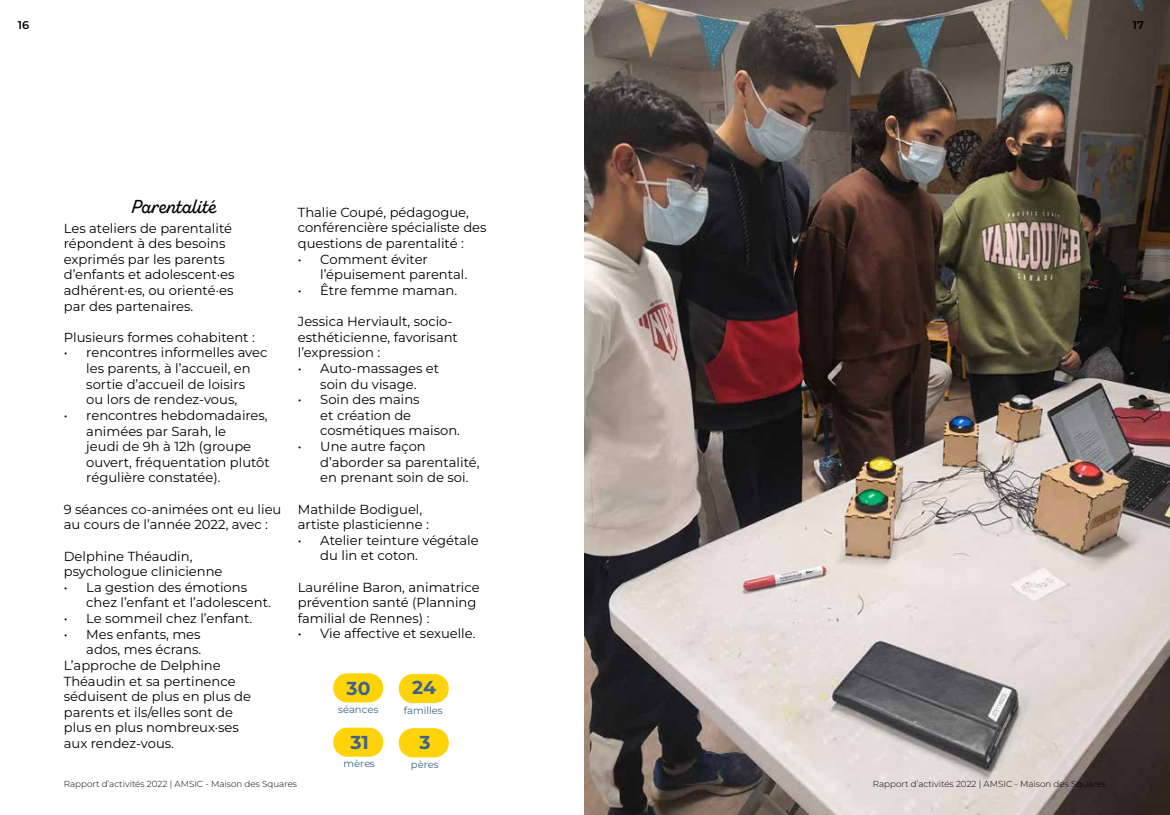
<style>
.page{position:relative;width:1170px;height:815px;background:#fff}
.page>*{position:absolute;margin:0;border:0;box-sizing:border-box;transform-origin:0 0}
.t1{font:18.75px "Zing Script Rust SB Demo Base";color:#000}
.t2{font:700 18.75px "Montserrat";color:#3c628d}
.t3{font:13.12px/15.6px "Montserrat";color:#000}
.t4{font:600 11.25px "Montserrat";color:#000}
.t5{font:10px "Montserrat";color:#3c628d}
.t6{font:300 8.75px "Montserrat";color:#000}
</style>
<div class="page">
<img style="left:585px;top:0;width:584px;height:815px">
<div style="left:333px;top:673px;width:50px;height:29px;background:#ffd309;border-radius:14px"></div>
<div style="left:399px;top:674px;width:49px;height:29px;background:#ffd309;border-radius:14px"></div>
<div style="left:333px;top:728px;width:50px;height:29px;background:#ffd309;border-radius:14px"></div>
<div style="left:399px;top:728px;width:49px;height:29px;background:#ffd309;border-radius:14px"></div>
<p class="t4" style="left:18px;top:17px;width:13px">16</p>
<p class="t4" style="left:1132px;top:17px;width:13px">17</p>
<h1 class="t1" style="left:131px;top:195px;width:87px">Parentalité</h1>
<p class="t3" style="left:64px;top:220px;width:172px">Les ateliers de parentalité répondent à des besoins exprimés par les parents d’enfants et adolescent·es adhérent·es, ou orienté·es par des partenaires.</p>
<p class="t3" style="left:64px;top:329px;width:192px">Plusieurs formes cohabitent :</p>
<p class="t3" style="left:64px;top:345px;width:205px;text-align:center">• rencontres informelles avec les parents, à l’accueil, en sortie d’accueil de loisirs<br>ou lors de rendez-vous,</p>
<p class="t3" style="left:86px;top:407px;width:185px;text-indent:-22px">• rencontres hebdomadaires, animées par Sarah, le<br>jeudi de 9h à 12h (groupe ouvert, fréquentation plutôt régulière constatée).</p>
<p class="t3" style="left:64px;top:501px;width:219px">9 séances co-animées ont eu lieu au cours de l’année 2022, avec :</p>
<p class="t3" style="left:64px;top:548px;width:160px">Delphine Théaudin, psychologue clinicienne</p>
<p class="t3" style="left:86px;top:579px;width:186px;text-indent:-22px">• La gestion des émotions chez l’enfant et l’adolescent.</p>
<p class="t3" style="left:64px;top:610px;width:190px">• Le sommeil chez l’enfant.</p>
<p class="t3" style="left:64px;top:626px;width:138px">• Mes enfants, mes</p>
<p class="t3" style="left:86px;top:641px;width:116px">ados, mes écrans.</p>
<p class="t3" style="left:64px;top:657px;width:158px">L’approche de Delphine</p>
<p class="t3" style="left:64px;top:673px;width:173px">Théaudin et sa pertinence</p>
<p class="t3" style="left:64px;top:688px;width:189px">séduisent de plus en plus de</p>
<p class="t3" style="left:64px;top:704px;width:171px">parents et ils/elles sont de</p>
<p class="t3" style="left:64px;top:720px;width:176px">plus en plus nombreux·ses</p>
<p class="t3" style="left:64px;top:735px;width:112px">aux rendez-vous.</p>
<p class="t3" style="left:298px;top:204px;width:190px">Thalie Coupé, pédagogue, conférencière spécialiste des questions de parentalité :</p>
<p class="t3" style="left:320px;top:251px;width:148px;text-indent:-22px">• Comment éviter l’épuisement parental.</p>
<p class="t3" style="left:298px;top:282px;width:161px">• Être femme maman.</p>
<p class="t3" style="left:298px;top:313px;width:162px">Jessica Herviault, socio&shy;esthéticienne, favorisant l’expression :</p>
<p class="t3" style="left:298px;top:360px;width:143px;text-align:center">• Auto-massages et soin du visage.</p>
<p class="t3" style="left:320px;top:391px;width:141px;text-indent:-22px">• Soin des mains<br>et création de cosmétiques maison.</p>
<p class="t3" style="left:320px;top:438px;width:161px;text-indent:-22px">• Une autre façon d’aborder sa parentalité, en prenant soin de soi.</p>
<p class="t3" style="left:298px;top:501px;width:132px">Mathilde Bodiguel, artiste plasticienne :</p>
<p class="t3" style="left:320px;top:532px;width:160px;text-indent:-22px">• Atelier teinture végétale du lin et coton.</p>
<p class="t3" style="left:298px;top:579px;width:183px">Lauréline Baron, animatrice prévention santé (Planning familial de Rennes) :</p>
<p class="t3" style="left:298px;top:626px;width:179px">• Vie affective et sexuelle.</p>
<h1 class="t2" style="left:346px;top:676px;width:25px">30</h1>
<p class="t5" style="left:338px;top:703px;width:42px">séances</p>
<h1 class="t2" style="left:350px;top:730px;width:20px">31</h1>
<p class="t5" style="left:343px;top:757px;width:32px">mères</p>
<h1 class="t2" style="left:412px;top:675px;width:25px">24</h1>
<p class="t5" style="left:404px;top:703px;width:40px">familles</p>
<h1 class="t2" style="left:419px;top:729px;width:13px">3</h1>
<p class="t5" style="left:411px;top:758px;width:29px">pères</p>
<p class="t6" style="left:64px;top:778px;width:235px">Rapport d’activités 2022 | AMSIC - Maison des Squares</p>
<p class="t6" style="left:872px;top:778px;width:235px">Rapport d’activités 2022 | AMSIC - Maison des Squares</p>
</div>
